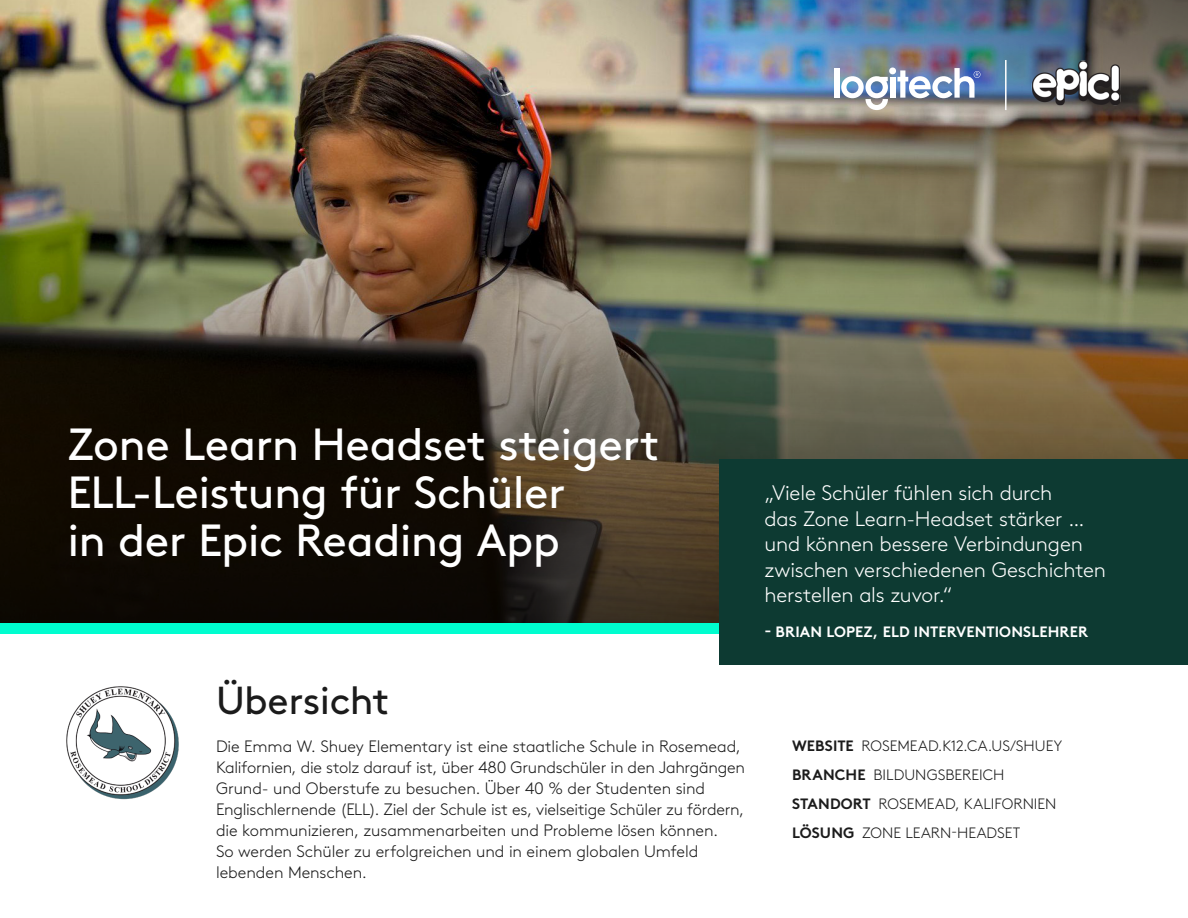
<style>
.page{position:relative;width:1188px;height:918px;background:#fff}
.page>*{position:absolute;margin:0;border:0;box-sizing:border-box;transform-origin:0 0}
.Headline{font:45px/48px "Brown Pro";letter-spacing:-.015em;color:#fff}
.Headline-2{font:39px "Brown Pro";letter-spacing:-.015em;color:#1b1b1b}
.Headline-3{font:300 21px/25.5px "Brown Pro";letter-spacing:-.01em;color:#fff}
.Headline-4{font:300 16.5px/21px "Brown Pro";letter-spacing:-.01em;color:#1b1b1b}
.Headline-5{font:300 15px "Brown Pro";letter-spacing:.005em;color:#1b1b1b}
.Headline-6{font:700 15px "Brown Pro";letter-spacing:.01em;color:#fff}
.s1{font-weight:700}
</style>
<div class="page">
<div style="left:0;top:622px;width:1188px;height:12px;background:#00fdcf"></div>
<img style="left:0;top:0;width:1188px;height:622px">
<div style="left:720px;top:459px;width:468px;height:205px;background:#0d3a32"></div>
<div style="left:834px;top:68px;width:5px;height:30px;background:#fff"></div>
<svg style="left:897px;top:68px;width:83px;height:30px"></svg>
<svg style="left:841px;top:76px;width:47px;height:34px"></svg>
<div style="left:889px;top:68px;width:7px;height:6px;background:#fff;border-radius:50%"></div>
<div style="left:890px;top:77px;width:5px;height:21px;background:#fff"></div>
<img style="left:66px;top:686px;width:113px;height:114px">
<img style="left:1016px;top:60px;width:120px;height:49px">
<hr style="left:1005px;top:60px;width:2px;height:50px;background:#fff">
<p class="Headline" style="left:68px;top:416px;width:594px">Zone Learn Headset steigert<br>ELL-Leistung für Schüler<br>in der Epic Reading App</p>
<p class="Headline-2" style="left:216px;top:671px;width:175px">Übersicht</p>
<p class="Headline-4" style="left:216px;top:734px;width:531px">Die Emma W. Shuey Elementary ist eine staatliche Schule in Rosemead, Kalifornien, die stolz darauf ist, über 480 Grundschüler in den Jahrgängen Grund- und Oberstufe zu besuchen. Über 40 % der Studenten sind Englischlernende (ELL). Ziel der Schule ist es, vielseitige Schüler zu fördern, die kommunizieren, zusammenarbeiten und Probleme lösen können.<br>So werden Schüler zu erfolgreichen und in einem globalen Umfeld lebenden Menschen.</p>
<p class="Headline-3" style="left:764px;top:479px;width:343px">„Viele Schüler fühlen sich durch<br>das Zone Learn-Headset stärker ... und können bessere Verbindungen zwischen verschiedenen Geschichten herstellen als zuvor.“</p>
<p class="Headline-6" style="left:764px;top:620px;width:325px">- BRIAN LOPEZ, ELD INTERVENTIONSLEHRER</p>
<p class="Headline-5" style="left:792px;top:734px;width:272px"><span class="s1">WEBSITE</span> ROSEMEAD.K12.CA.US/SHUEY</p>
<p class="Headline-5" style="left:792px;top:764px;width:214px"><span class="s1">BRANCHE</span> BILDUNGSBEREICH</p>
<p class="Headline-5" style="left:792px;top:793px;width:266px"><span class="s1">STANDORT</span> ROSEMEAD, KALIFORNIEN</p>
<p class="Headline-5" style="left:792px;top:822px;width:230px"><span class="s1">LÖSUNG</span> ZONE LEARN-HEADSET</p>
</div>
